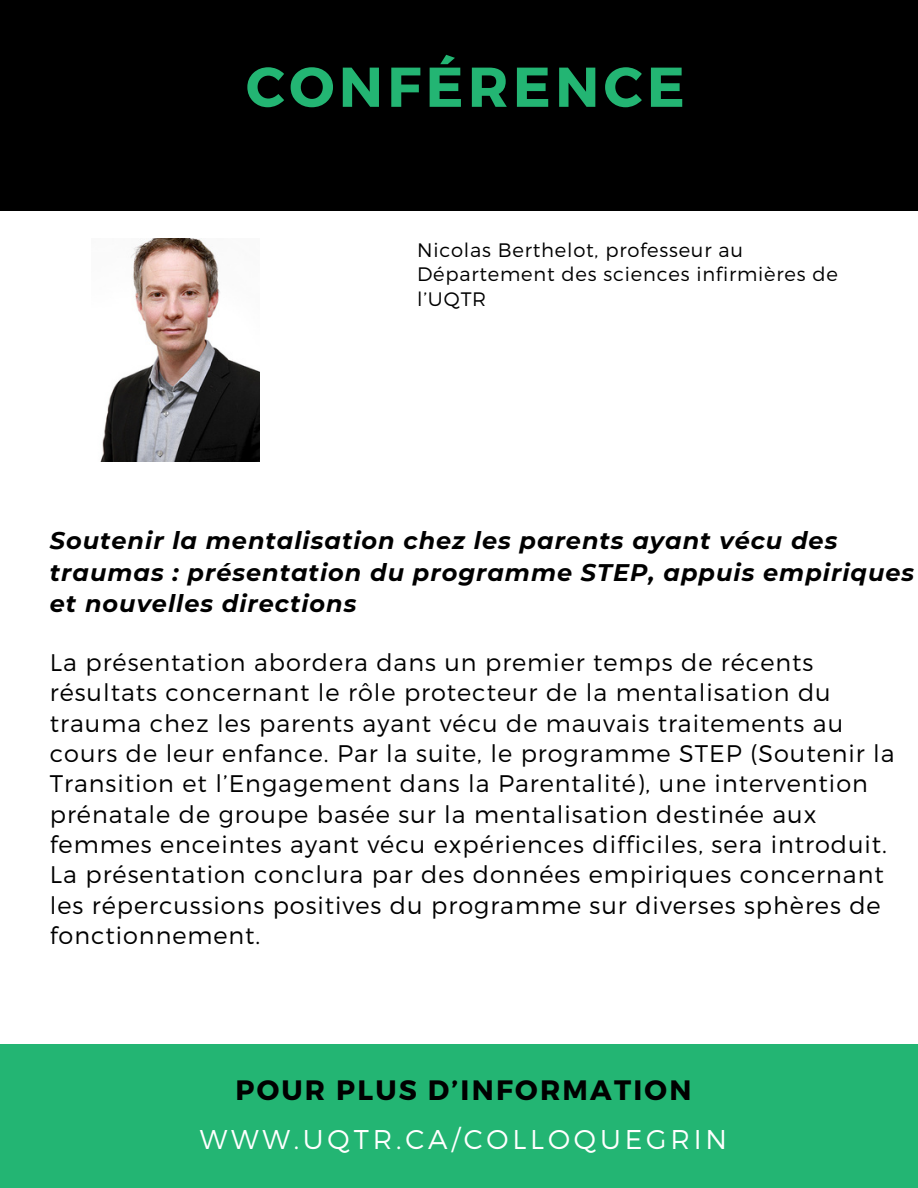
<style>
.page{position:relative;width:918px;height:1188px;background:#fff}
.page>*{position:absolute;margin:0;border:0;box-sizing:border-box;transform-origin:0 0}
.t1{font:700 56.1px "Montserrat";letter-spacing:.08em;color:#23b573}
.t2{font:700 28.05px "Montserrat";letter-spacing:.08em;color:#000}
.t3{font:300 27.15px "Montserrat";letter-spacing:.14em;color:#fff}
.t4{font:300 24px/30.3px "Montserrat";letter-spacing:.04em;color:#000}
.t5{font:italic 700 24px/31.5px "Montserrat";letter-spacing:.04em;color:#000}
.t6{font:300 19.5px/24.8px "Montserrat";letter-spacing:.04em;color:#000}
</style>
<div class="page">
<div style="left:0;top:0;width:918px;height:211px;background:#000"></div>
<div style="left:0;top:1045px;width:918px;height:143px;background:#23b573"></div>
<img style="left:100px;top:238px;width:159px;height:223px">
<h1 class="t1" style="left:246px;top:50px;width:440px">CONFÉRENCE</h1>
<h4 class="t6" style="left:417px;top:236px;width:422px">Nicolas Berthelot, professeur au<br>Département des sciences infirmières de l’UQTR</h4>
<p class="t5" style="left:50px;top:525px;width:866px">Soutenir la mentalisation chez les parents ayant vécu des traumas : présentation du programme STEP, appuis empiriques et nouvelles directions</p>
<p class="t4" style="left:50px;top:646px;width:846px">La présentation abordera dans un premier temps de récents résultats concernant le rôle protecteur de la mentalisation du trauma chez les parents ayant vécu de mauvais traitements au cours de leur enfance. Par la suite, le programme STEP (Soutenir la Transition et l’Engagement dans la Parentalité), une intervention prénatale de groupe basée sur la mentalisation destinée aux femmes enceintes ayant vécu expériences difficiles, sera introduit.<br>La présentation conclura par des données empiriques concernant les répercussions positives du programme sur diverses sphères de fonctionnement.</p>
<p class="t2" style="left:235px;top:1072px;width:458px">POUR PLUS D’INFORMATION</p>
<h5 class="t3" style="left:200px;top:1122px;width:529px">WWW.UQTR.CA/COLLOQUEGRIN</h5>
</div>
